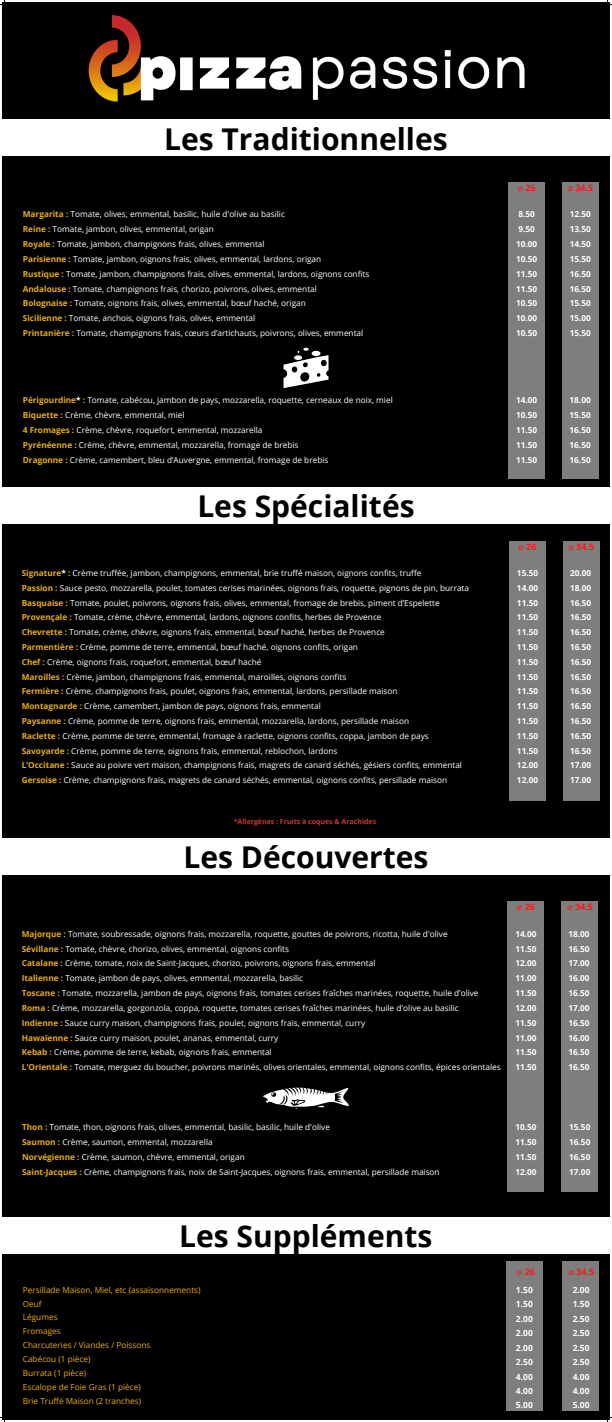
<style>
.page{position:relative;width:612px;height:1422px;background:#fff}
.page>*{position:absolute;margin:0;border:0;box-sizing:border-box;transform-origin:0 0}
.t1{font:700 30px "Open Sans";color:#000}
.t2{font:700 9px "Open Sans";color:#ff1616}
.t3{font:700 8.5px/14.4px "Open Sans";color:#fff;text-align:justify}
.t4{font:8.25px/14.8px "Open Sans";color:#fff}
.t5{font:700 8.25px/14.8px "Open Sans";color:#fff;text-align:justify}
.t6{font:8.25px/13.9px "Open Sans";color:#eaae07}
.t7{font:700 7px "Open Sans";color:#ca382a}
.s1{font-weight:700;color:#eaae07}
.s2{font-weight:700}
.s3{font-family:"DejaVu Sans";font-weight:400}
</style>
<div class="page">
<div style="left:2px;top:2px;width:608px;height:1418px;background:#000"></div>
<div style="left:2px;top:120px;width:608px;height:36px;background:#fff"></div>
<div style="left:2px;top:487px;width:608px;height:36px;background:#fff"></div>
<div style="left:2px;top:838px;width:608px;height:36px;background:#fff"></div>
<div style="left:2px;top:1217px;width:608px;height:36px;background:#fff"></div>
<img style="left:88px;top:15px;width:437px;height:87px">
<div style="left:508px;top:182px;width:36px;height:297px;background:#7e7e7e"></div>
<div style="left:562px;top:182px;width:36px;height:297px;background:#7e7e7e"></div>
<svg style="left:283px;top:347px;width:45px;height:41px"></svg>
<div style="left:507px;top:901px;width:37px;height:290px;background:#7e7e7e"></div>
<div style="left:561px;top:901px;width:36px;height:290px;background:#7e7e7e"></div>
<div style="left:506px;top:1261px;width:36px;height:149px;background:#7e7e7e"></div>
<div style="left:562px;top:1261px;width:36px;height:149px;background:#7e7e7e"></div>
<svg style="left:262px;top:1087px;width:87px;height:22px"></svg>
<div style="left:509px;top:541px;width:36px;height:259px;background:#7e7e7e"></div>
<div style="left:562px;top:541px;width:37px;height:259px;background:#7e7e7e"></div>
<h1 class="t1" style="left:164px;top:118px;width:285px">Les Traditionnelles</h1>
<p class="t4" style="left:23px;top:207px;width:348px"><span class="s1">Margarita :</span> Tomate, olives, emmental, basilic, huile d'olive au basilic<br><span class="s1">Reine :</span> Tomate, jambon, olives, emmental, origan<br><span class="s1">Royale :</span> Tomate, jambon, champignons frais, olives, emmental<br><span class="s1">Parisienne :</span> Tomate, jambon, oignons frais, olives, emmental, lardons, origan<br><span class="s1">Rustique :</span> Tomate, jambon, champignons frais, olives, emmental, lardons, oignons confits <span class="s1">Andalouse :</span> Tomate, champignons frais, chorizo, poivrons, olives, emmental<br><span class="s1">Bolognaise :</span> Tomate, oignons frais, olives, emmental, bœuf haché, origan<br><span class="s1">Sicilienne :</span> Tomate, anchois, oignons frais, olives, emmental<br><span class="s1">Printanière :</span> Tomate, champignons frais, cœurs d’artichauts, poivrons, olives, emmental</p>
<p class="t4" style="left:23px;top:393px;width:371px"><span class="s1">Périgourdine</span><span class="s2">*</span> <span class="s1">:</span> Tomate, cabécou, jambon de pays, mozzarella, roquette, cerneaux de noix, miel <span class="s1">Biquette :</span> Crème, chèvre, emmental, miel<br><span class="s1">4 Fromages :</span> Crème, chèvre, roquefort, emmental, mozzarella<br><span class="s1">Pyrénéenne :</span> Crème, chèvre, emmental, mozzarella, fromage de brebis<br><span class="s1">Dragonne :</span> Crème, camembert, bleu d’Auvergne, emmental, fromage de brebis</p>
<h1 class="t1" style="left:197px;top:485px;width:219px">Les Spécialités</h1>
<p class="t4" style="left:22px;top:565px;width:449px"><span class="s1">Signature</span><span class="s2">*</span> <span class="s1">:</span> Crème truffée, jambon, champignons, emmental, brie truffé maison, oignons confits, truffe<br><span class="s1">Passion :</span> Sauce pesto, mozzarella, poulet, tomates cerises marinées, oignons frais, roquette, pignons de pin, burrata <span class="s1">Basquaise :</span> Tomate, poulet, poivrons, oignons frais, olives, emmental, fromage de brebis, piment d’Espelette <span class="s1">Provençale :</span> Tomate, crème, chèvre, emmental, lardons, oignons confits, herbes de Provence<br><span class="s1">Chevrette :</span> Tomate, crème, chèvre, oignons frais, emmental, bœuf haché, herbes de Provence<br><span class="s1">Parmentière :</span> Crème, pomme de terre, emmental, bœuf haché, oignons confits, origan<br><span class="s1">Chef :</span> Crème, oignons frais, roquefort, emmental, bœuf haché<br><span class="s1">Maroilles :</span> Crème, jambon, champignons frais, emmental, maroilles, oignons confits<br><span class="s1">Fermière :</span> Crème, champignons frais, poulet, oignons frais, emmental, lardons, persillade maison<br><span class="s1">Montagnarde :</span> Crème, camembert, jambon de pays, oignons frais, emmental<br><span class="s1">Paysanne :</span> Crème, pomme de terre, oignons frais, emmental, mozzarella, lardons, persillade maison<br><span class="s1">Raclette :</span> Crème, pomme de terre, emmental, fromage à raclette, oignons confits, coppa, jambon de pays <span class="s1">Savoyarde :</span> Crème, pomme de terre, oignons frais, emmental, reblochon, lardons<br><span class="s1">L’Occitane :</span> Sauce au poivre vert maison, champignons frais, magrets de canard séchés, gésiers confits, emmental <span class="s1">Gersoise :</span> Crème, champignons frais, magrets de canard séchés, emmental, oignons confits, persillade maison</p>
<p class="t7" style="left:234px;top:816px;width:144px">*Allergènes : Fruits à coques &amp; Arachides</p>
<h1 class="t1" style="left:183px;top:836px;width:246px">Les Découvertes</h1>
<p class="t2" style="left:517px;top:181px;width:20px"><span class="s3">⌀</span> 26</p>
<p class="t2" style="left:567px;top:181px;width:27px"><span class="s3">⌀</span> 34.5</p>
<p class="t5" style="left:516px;top:207px;width:23px;text-align:left">8.50<br>9.50<br>10.00<br>10.50<br>11.50<br>11.50<br>10.50<br>10.00<br>10.50</p>
<p class="t5" style="left:569px;top:207px;width:23px">12.50<br>13.50<br>14.50<br>15.50<br>16.50<br>16.50<br>15.50<br>15.00<br>15.50</p>
<p class="t5" style="left:516px;top:393px;width:23px">14.00<br>10.50<br>11.50<br>11.50<br>11.50</p>
<p class="t5" style="left:569px;top:393px;width:23px">18.00<br>15.50<br>16.50<br>16.50<br>16.50</p>
<p class="t2" style="left:518px;top:540px;width:20px"><span class="s3">⌀</span> 26</p>
<p class="t2" style="left:568px;top:540px;width:27px"><span class="s3">⌀</span> 34.5</p>
<p class="t5" style="left:517px;top:565px;width:23px">15.50<br>14.00<br>11.50<br>11.50<br>11.50<br>11.50<br>11.50<br>11.50<br>11.50<br>11.50<br>11.50<br>11.50<br>11.50<br>12.00<br>12.00</p>
<p class="t5" style="left:570px;top:565px;width:23px">20.00<br>18.00<br>16.50<br>16.50<br>16.50<br>16.50<br>16.50<br>16.50<br>16.50<br>16.50<br>16.50<br>16.50<br>16.50<br>17.00<br>17.00</p>
<p class="t2" style="left:516px;top:900px;width:20px"><span class="s3">⌀</span> 26</p>
<p class="t2" style="left:567px;top:900px;width:27px"><span class="s3">⌀</span> 34.5</p>
<p class="t4" style="left:22px;top:926px;width:480px"><span class="s1">Majorque :</span> Tomate, soubressade, oignons frais, mozzarella, roquette, gouttes de poivrons, ricotta, huile d'olive<br><span class="s1">Sévillane :</span> Tomate, chèvre, chorizo, olives, emmental, oignons confits<br><span class="s1">Catalane :</span> Crème, tomate, noix de Saint-Jacques, chorizo, poivrons, oignons frais, emmental<br><span class="s1">Italienne :</span> Tomate, jambon de pays, olives, emmental, mozzarella, basilic<br><span class="s1">Toscane :</span> Tomate, mozzarella, jambon de pays, oignons frais, tomates cerises fraîches marinées, roquette, huile d’olive <span class="s1">Roma :</span> Crème, mozzarella, gorgonzola, coppa, roquette, tomates cerises fraîches marinées, huile d'olive au basilic<br><span class="s1">Indienne :</span> Sauce curry maison, champignons frais, poulet, oignons frais, emmental, curry<br><span class="s1">Hawaïenne :</span> Sauce curry maison, poulet, ananas, emmental, curry<br><span class="s1">Kebab :</span> Crème, pomme de terre, kebab, oignons frais, emmental<br><span class="s1">L'Orientale :</span> Tomate, merguez du boucher, poivrons marinés, olives orientales, emmental, oignons confits, épices orientales</p>
<p class="t5" style="left:515px;top:926px;width:23px">14.00<br>11.50<br>12.00<br>11.00<br>11.50<br>12.00<br>11.50<br>11.00<br>11.50<br>11.50</p>
<p class="t5" style="left:568px;top:926px;width:23px">18.00<br>16.50<br>17.00<br>16.00<br>16.50<br>17.00<br>16.50<br>16.00<br>16.50<br>16.50</p>
<p class="t4" style="left:22px;top:1119px;width:419px"><span class="s1">Thon :</span> Tomate, thon, oignons frais, olives, emmental, basilic, basilic, huile d'olive<br><span class="s1">Saumon :</span> Crème, saumon, emmental, mozzarella<br><span class="s1">Norvégienne :</span> Crème, saumon, chèvre, emmental, origan<br><span class="s1">Saint-Jacques :</span> Crème, champignons frais, noix de Saint-Jacques, oignons frais, emmental, persillade maison</p>
<h1 class="t1" style="left:179px;top:1215px;width:255px">Les Suppléments</h1>
<p class="t5" style="left:515px;top:1119px;width:23px">10.50<br>11.50<br>11.50<br>12.00</p>
<p class="t5" style="left:569px;top:1119px;width:23px">15.50<br>16.50<br>16.50<br>17.00</p>
<p class="t2" style="left:516px;top:1265px;width:20px"><span class="s3">⌀</span> 26</p>
<p class="t2" style="left:568px;top:1265px;width:27px"><span class="s3">⌀</span> 34.5</p>
<p class="t6" style="left:23px;top:1282px;width:179px">Persillade Maison, Miel, etc (assaisonnements)<br>Oeuf<br>Légumes<br>Fromages<br>Charcuteries / Viandes / Poissons<br>Cabécou (1 pièce)<br>Burrata (1 pièce)<br>Escalope de Foie Gras (1 pièce)<br>Brie Truffé Maison (2 tranches)</p>
<p class="t3" style="left:516px;top:1282px;width:18px">1.50<br>1.50<br>2.00<br>2.00<br>2.00<br>2.50<br>4.00<br>4.00<br>5.00</p>
<p class="t3" style="left:572px;top:1282px;width:18px">2.00<br>1.50<br>2.50<br>2.50<br>2.50<br>2.50<br>4.00<br>4.00<br>5.00</p>
</div>
